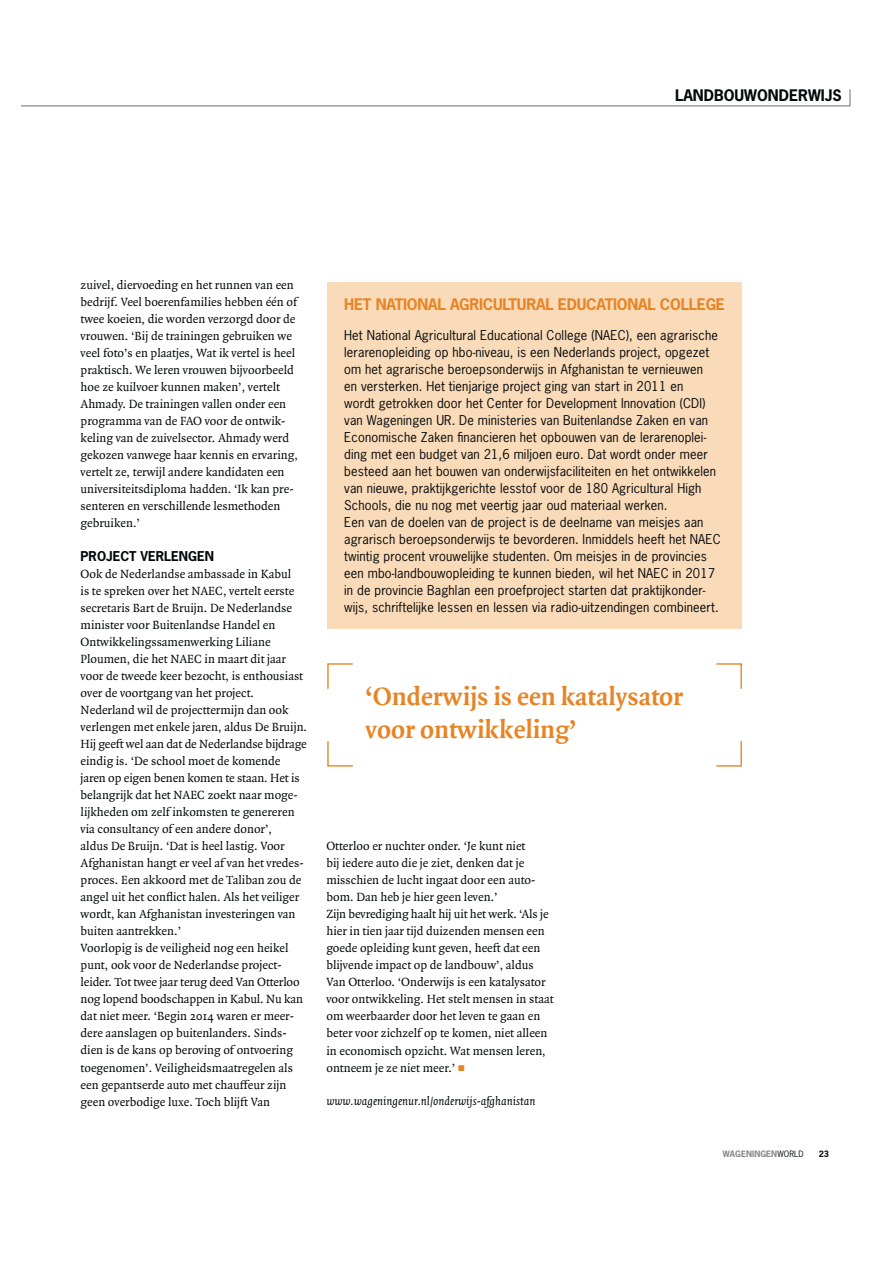
<style>
.page{position:relative;width:893px;height:1263px;background:#fff}
.page>*{position:absolute;margin:0;border:0;box-sizing:border-box;transform-origin:0 0}
.t1{font:700 27px/33px "Quadraat OT";color:#e78425}
.t2{font:700 15px "News Gothic Std";letter-spacing:-.015em;color:#e78425}
.t3{font:700 15px "News Gothic Std";color:#040809}
.t4{font:12.75px/17px "Quadraat OT";color:#040809}
.t5{font:12.75px/17px "News Gothic Std";letter-spacing:.01em;color:#040809}
.t6{font:italic 12.75px "Quadraat OT";color:#040809}
.t7{font:700 12.75px "News Gothic Std";color:#040809}
.t8{font:700 8.25px "News Gothic Std";letter-spacing:.01em;color:#878686}
.t9{font:700 8.25px "News Gothic Std";color:#040809}
.s1{font-weight:400;color:#040809}
</style>
<div class="page">
<svg style="left:327px;top:663px;width:26px;height:26px"></svg>
<svg style="left:327px;top:741px;width:26px;height:26px"></svg>
<svg style="left:716px;top:663px;width:26px;height:26px"></svg>
<svg style="left:716px;top:741px;width:26px;height:26px"></svg>
<div style="left:327px;top:283px;width:415px;height:346px;background:#fadbb9"></div>
<svg style="left:21px;top:89px;width:830px;height:18px"></svg>
<p class="t3" style="left:675px;top:89px;width:168px">LANDBOUWONDERWIJS</p>
<p class="t4" style="left:81px;top:277px;width:219px">zuivel, diervoeding en het runnen van een bedrijf. Veel boerenfamilies hebben één of twee koeien, die worden verzorgd door de vrouwen. ‘Bij de trainingen gebruiken we veel foto’s en plaatjes, Wat ik vertel is heel praktisch. We leren vrouwen bijvoorbeeld hoe ze kuilvoer kunnen maken’, vertelt Ahmady. De trainingen vallen onder een programma van de FAO voor de ontwik&shy;keling van de zuivelsector. Ahmady werd gekozen vanwege haar kennis en ervaring, vertelt ze, terwijl andere kandidaten een universiteitsdiploma hadden. ‘Ik kan pre&shy;senteren en verschillende lesmethoden gebruiken.’</p>
<p class="t7" style="left:81px;top:551px;width:135px">PROJECT VERLENGEN</p>
<p class="t4" style="left:81px;top:566px;width:228px">Ook de Nederlandse ambassade in Kabul<br>is te spreken over het NAEC, vertelt eerste secretaris Bart de Bruijn. De Nederlandse minister voor Buitenlandse Handel en Ontwikkelingssamenwerking Liliane Ploumen, die het NAEC in maart dit jaar voor de tweede keer bezocht, is enthousiast over de voortgang van het project.<br>Nederland wil de projecttermijn dan ook verlengen met enkele jaren, aldus De Bruijn.<br>Hij geeft wel aan dat de Nederlandse bijdrage eindig is. ‘De school moet de komende jaren op eigen benen komen te staan. Het is belangrijk dat het NAEC zoekt naar moge&shy;lijkheden om zelf inkomsten te genereren via consultancy of een andere donor’,<br>aldus De Bruijn. ‘Dat is heel lastig. Voor Afgha ni stan hangt er veel af van het vredes&shy;proces. Een akkoord met de Taliban zou de angel uit het conflict halen. Als het veiliger wordt, kan Afghanistan investeringen van buiten aantrekken.’<br>Voorlopig is de veiligheid nog een heikel punt, ook voor de Nederlandse project&shy;leider. Tot twee jaar terug deed Van Otterloo nog lopend boodschappen in Kabul. Nu kan dat niet meer. ‘Begin 2014 waren er meer&shy;dere aanslagen op buitenlanders. Sinds - dien is de kans op beroving of ontvoering toegenomen’. Veiligheidsmaatregelen als een gepantserde auto met chauffeur zijn geen overbodige luxe. Toch blijft Van</p>
<p class="t2" style="left:344px;top:298px;width:382px">HET NATIONAL AGRICULTURAL EDUCATIONAL COLLEGE</p>
<p class="t5" style="left:344px;top:328px;width:378px">Het National Agricultural Educational College (NAEC), een agrarische lerarenopleiding op hbo-niveau, is een Nederlands project, opgezet om het agrarische beroepsonderwijs in Afghanistan te vernieuwen<br>en versterken. Het tienjarige project ging van start in 2011 en<br>wordt getrokken door het Center for Development Innovation (CDI) van Wageningen UR. De ministeries van Buitenlandse Zaken en van Economische Zaken financieren het opbouwen van de lerarenoplei&shy;ding met een budget van 21,6 miljoen euro. Dat wordt onder meer besteed aan het bouwen van onderwijsfaciliteiten en het ontwikkelen van nieuwe, praktijkgerichte lesstof voor de 180 Agricultural High Schools, die nu nog met veertig jaar oud materiaal werken.<br>Een van de doelen van de project is de deelname van meisjes aan agrarisch beroepsonderwijs te bevorderen. Inmiddels heeft het NAEC twintig procent vrouwelijke studenten. Om meisjes in de provincies een mbo-landbouwopleiding te kunnen bieden, wil het NAEC in 2017 in de provincie Baghlan een proefproject starten dat praktijkonder&shy;wijs, schriftelijke lessen en lessen via radio-uitzendingen combineert.</p>
<h1 class="t1" style="left:365px;top:682px;width:319px">‘Onderwijs is een katalysator voor ontwikkeling’</h1>
<p class="t4" style="left:326px;top:839px;width:229px">Otterloo er nuchter onder. ‘Je kunt niet<br>bij iedere auto die je ziet, denken dat je misschien de lucht ingaat door een auto&shy;bom. Dan heb je hier geen leven.’<br>Zijn bevrediging haalt hij uit het werk. ‘Als je hier in tien jaar tijd duizenden mensen een goede opleiding kunt geven, heeft dat een blijvende impact op de landbouw’, aldus Van Otterloo. ‘Onderwijs is een katalysator voor ontwikkeling. Het stelt mensen in staat om weerbaarder door het leven te gaan en beter voor zichzelf op te komen, niet alleen in economisch opzicht. Wat mensen leren, ontneem je ze niet meer.’</p>
<p class="t6" style="left:326px;top:1096px;width:211px">www.wageningenur.nl/onderwijs-afghanistan</p>
<p class="t8" style="left:723px;top:1150px;width:82px">WAGENINGEN<span class="s1">WORLD</span></p>
<p class="t9" style="left:819px;top:1150px;width:12px">23</p>
</div>
